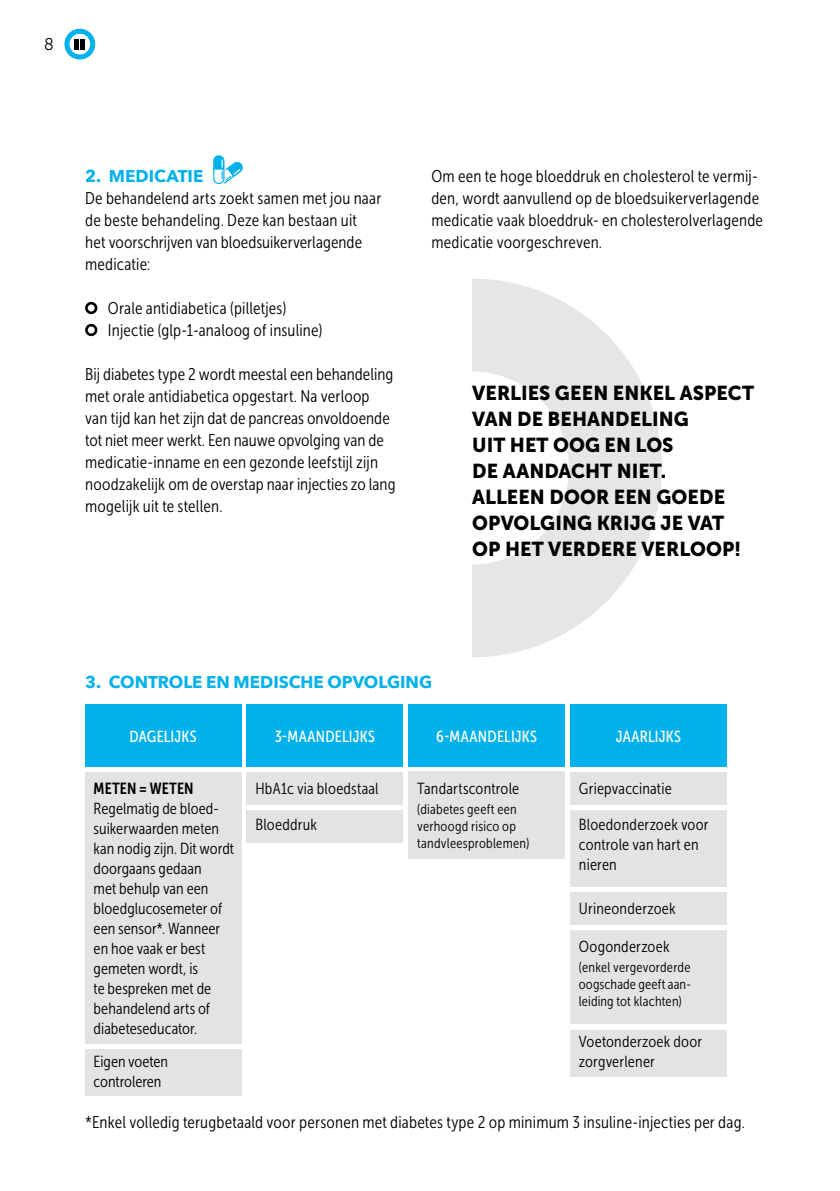
<style>
.page{position:relative;width:840px;height:1191px;background:#fff}
.page>*{position:absolute;margin:0;border:0;box-sizing:border-box;transform-origin:0 0}
.t1{font:20px/26px "Museo Sans 900";letter-spacing:.005em;color:#000}
.t2{font:17px/22px "Museo Sans Cond 300";letter-spacing:.01em;color:#000}
.t3{font:700 17px "Avenir Next";color:#00b1eb}
.t4{font:17px "Museo Sans 300";color:#000;scale:.95 1}
.t5{font:16px/20px "Museo Sans Cond 300";letter-spacing:.005em;color:#000}
.t6{font:16px "Museo Sans Cond 500";letter-spacing:.015em;color:#fff}
.t7{font:16px "Museo Sans Cond 700";letter-spacing:.005em;color:#000}
.t8{font:14px/17px "Museo Sans Cond 300";letter-spacing:.015em;color:#000}
</style>
<div class="page">
<svg style="left:64px;top:28px;width:32px;height:32px"></svg>
<div style="left:74px;top:39px;width:5px;height:10px;background:#000"></div>
<hr style="left:81px;top:39px;width:4px;height:10px;background:#000">
<svg style="left:472px;top:279px;width:189px;height:378px;fill:#e6e6e6"></svg>
<svg style="left:213px;top:155px;width:30px;height:29px"></svg>
<div style="left:85px;top:302px;width:12px;height:12px;border:3px solid #000;border-radius:50%"></div>
<div style="left:85px;top:324px;width:12px;height:12px;border:3px solid #000;border-radius:50%"></div>
<div style="left:85px;top:704px;width:156px;height:62px;background:#00b1eb"></div>
<div style="left:247px;top:704px;width:156px;height:62px;background:#00b1eb"></div>
<div style="left:408px;top:704px;width:156px;height:62px;background:#00b1eb"></div>
<div style="left:570px;top:704px;width:156px;height:62px;background:#00b1eb"></div>
<div style="left:85px;top:772px;width:156px;height:272px;background:#e3e3e3"></div>
<div style="left:85px;top:1049px;width:156px;height:47px;background:#e3e3e3"></div>
<div style="left:408px;top:771px;width:156px;height:88px;background:#e3e3e3"></div>
<div style="left:570px;top:810px;width:156px;height:77px;background:#e3e3e3"></div>
<div style="left:570px;top:930px;width:156px;height:94px;background:#e3e3e3"></div>
<div style="left:247px;top:772px;width:156px;height:32px;background:#e3e3e3"></div>
<div style="left:570px;top:772px;width:156px;height:32px;background:#e3e3e3"></div>
<div style="left:570px;top:892px;width:156px;height:32px;background:#e3e3e3"></div>
<div style="left:570px;top:1029px;width:156px;height:47px;background:#e3e3e3"></div>
<div style="left:247px;top:810px;width:156px;height:32px;background:#e3e3e3"></div>
<p class="t4" style="left:44px;top:35px;width:12px">8</p>
<p class="t3" style="left:85px;top:161px;width:120px">2. MEDICATIE</p>
<p class="t2" style="left:85px;top:187px;width:297px">De behandelend arts zoekt samen met jou naar de beste behandeling. Deze kan bestaan uit het voorschrijven van bloedsuikerverlagende medicatie:</p>
<p class="t2" style="left:108px;top:297px;width:216px">Orale antidiabetica (pilletjes)<br>Injectie (glp-1-analoog of insuline)</p>
<p class="t2" style="left:85px;top:363px;width:312px">Bij diabetes type 2 wordt meestal een behandeling met orale antidiabetica opgestart. Na verloop van tijd kan het zijn dat de pancreas onvoldoende tot niet meer werkt. Een nauwe opvolging van de medicatie-inname en een gezonde leefstijl zijn noodzakelijk om de overstap naar injecties zo lang mogelijk uit te stellen.</p>
<p class="t2" style="left:431px;top:165px;width:333px">Om een te hoge bloeddruk en cholesterol te vermij&shy;den, wordt aanvullend op de bloedsuikerverlagende medicatie vaak bloeddruk- en cholesterolverlagende medicatie voorgeschreven.</p>
<p class="t1" style="left:472px;top:380px;width:283px">VERLIES GEEN ENKEL ASPECT<br>VAN DE BEHANDELING<br>UIT HET OOG EN LOS<br>DE AANDACHT NIET.<br>ALLEEN DOOR EEN GOEDE<br>OPVOLGING KRIJG JE VAT<br>OP HET VERDERE VERLOOP!</p>
<p class="t3" style="left:85px;top:667px;width:348px">3. CONTROLE EN MEDISCHE OPVOLGING</p>
<p class="t6" style="left:129px;top:727px;width:69px">DAGELIJKS</p>
<p class="t6" style="left:274px;top:727px;width:102px">3-MAANDELIJKS</p>
<p class="t6" style="left:436px;top:727px;width:102px">6-MAANDELIJKS</p>
<p class="t6" style="left:615px;top:727px;width:67px">JAARLIJKS</p>
<p class="t7" style="left:94px;top:779px;width:101px">METEN = WETEN</p>
<p class="t5" style="left:94px;top:798px;width:142px">Regelmatig de bloed&shy;suikerwaarden meten kan nodig zijn. Dit wordt doorgaans gedaan<br>met behulp van een bloedglucosemeter of een sensor*. Wanneer en hoe vaak er best gemeten wordt, is<br>te bespreken met de behandelend arts of diabeteseducator.</p>
<p class="t5" style="left:94px;top:1051px;width:76px">Eigen voeten controleren</p>
<p class="t5" style="left:255px;top:778px;width:125px">HbA1c via bloedstaal</p>
<p class="t5" style="left:578px;top:778px;width:94px">Griepvaccinatie</p>
<p class="t5" style="left:417px;top:778px;width:103px">Tandartscontrole</p>
<p class="t8" style="left:417px;top:800px;width:113px">(diabetes geeft een verhoogd risico op tandvleesproblemen)</p>
<p class="t5" style="left:578px;top:814px;width:131px">Bloedonderzoek voor controle van hart en nieren</p>
<p class="t5" style="left:255px;top:815px;width:63px">Bloeddruk</p>
<p class="t5" style="left:578px;top:899px;width:98px">Urineonderzoek</p>
<p class="t5" style="left:578px;top:936px;width:92px">Oogonderzoek</p>
<p class="t8" style="left:578px;top:958px;width:113px;text-align:justify">(enkel vergevorderde oogschade geeft aan&shy;leiding tot klachten)</p>
<p class="t5" style="left:578px;top:1032px;width:125px">Voetonderzoek door zorgverlener</p>
<p class="t2" style="left:85px;top:1111px;width:661px">*Enkel volledig terugbetaald voor personen met diabetes type 2 op minimum 3 insuline-injecties per dag.</p>
</div>
